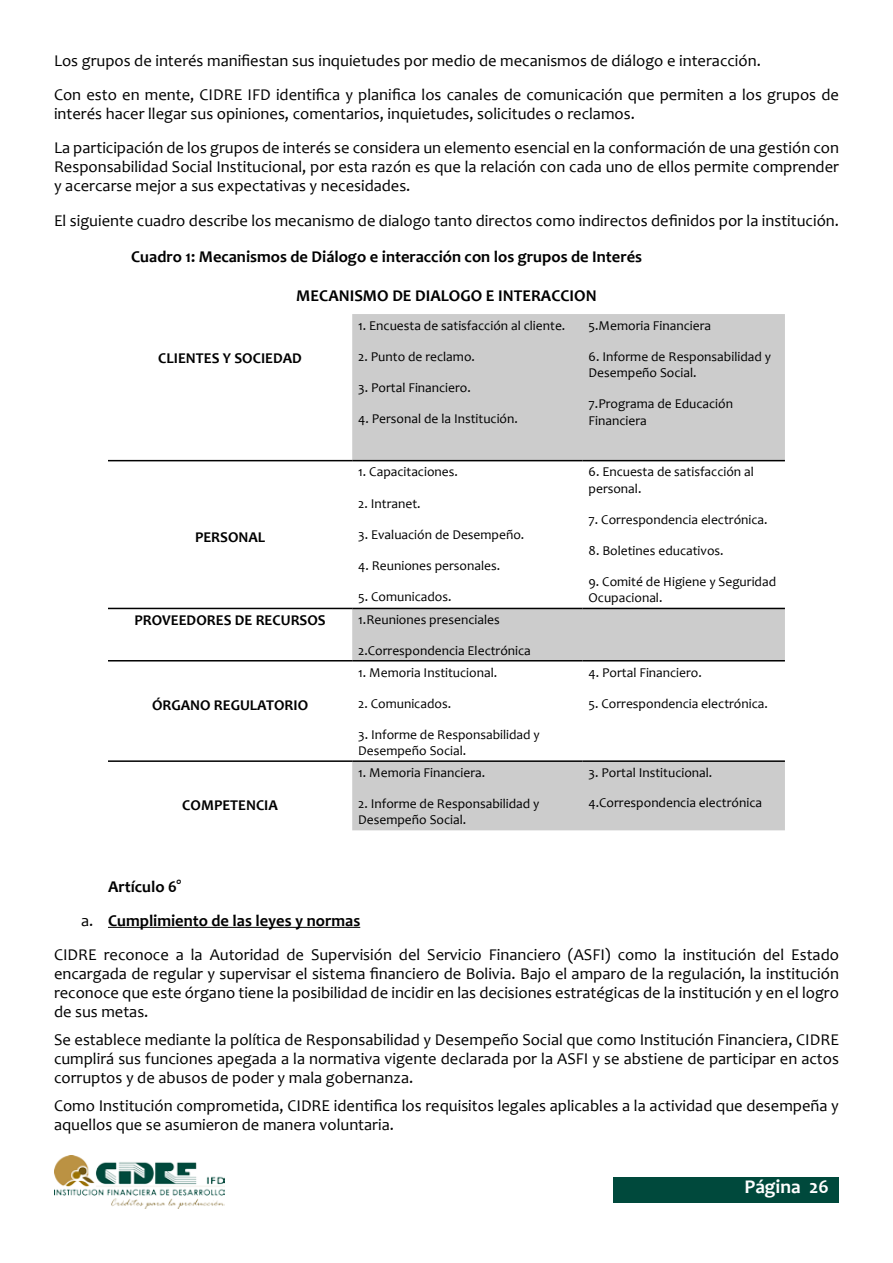
<style>
.page{position:relative;width:893px;height:1263px;background:#fff}
.page>*{position:absolute;margin:0;border:0;box-sizing:border-box;transform-origin:0 0}
.t1{font:700 19.5px "Candara";color:#fff}
.t2{font:16.5px/18.9px "Candara";color:#000}
.t3{font:700 16.5px "Candara";color:#000}
.t4{font:700 15px "Candara";color:#000}
.t5{font:13.5px/16.2px "Candara";color:#000}
.s1{font-weight:400}
</style>
<div class="page">
<img style="left:54px;top:1155px;width:171px;height:54px">
<div style="left:614px;top:1177px;width:225px;height:25px;background:#00493c"></div>
<hr style="left:108px;top:927px;width:252px;height:1px;background:#000">
<svg style="left:352px;top:314px;width:433px;height:516px;fill:#ccc"></svg>
<hr style="left:108px;top:460px;width:244px;height:1px;background:#000">
<hr style="left:352px;top:460px;width:231px;height:1px;background:#000">
<hr style="left:583px;top:460px;width:202px;height:1px;background:#000">
<hr style="left:108px;top:608px;width:244px;height:1px;background:#000">
<hr style="left:352px;top:608px;width:231px;height:1px;background:#000">
<hr style="left:583px;top:608px;width:202px;height:1px;background:#000">
<hr style="left:108px;top:660px;width:244px;height:1px;background:#000">
<hr style="left:352px;top:660px;width:231px;height:1px;background:#000">
<hr style="left:583px;top:660px;width:202px;height:1px;background:#000">
<hr style="left:108px;top:760px;width:244px;height:2px;background:#000">
<hr style="left:352px;top:760px;width:231px;height:2px;background:#000">
<hr style="left:583px;top:760px;width:202px;height:2px;background:#000">
<p class="t2" style="left:54px;top:43px;width:786px;line-height:33.9px">Los grupos de interés manifiestan sus inquietudes por medio de mecanismos de diálogo e interacción.<br>Con esto en mente, CIDRE IFD identifica y planifica los canales de comunicación que permiten a los grupos de</p>
<p class="t2" style="left:54px;top:96px;width:786px;line-height:33.9px">interés hacer llegar sus opiniones, comentarios, inquietudes, solicitudes o reclamos.<br>La participación de los grupos de interés se considera un elemento esencial en la conformación de una gestión con</p>
<p class="t2" style="left:54px;top:157px;width:786px">Responsabilidad Social Institucional, por esta razón es que la relación con cada uno de ellos permite comprender y acercarse mejor a sus expectativas y necesidades.</p>
<p class="t2" style="left:54px;top:211px;width:786px">El siguiente cuadro describe los mecanismo de dialogo tanto directos como indirectos definidos por la institución.</p>
<p class="t3" style="left:131px;top:246px;width:512px">Cuadro 1: Mecanismos de Diálogo e interacción con los grupos de Interés</p>
<p class="t3" style="left:296px;top:285px;width:302px">MECANISMO DE DIALOGO E INTERACCION</p>
<p class="t4" style="left:158px;top:349px;width:145px">CLIENTES Y SOCIEDAD</p>
<p class="t4" style="left:195px;top:528px;width:72px">PERSONAL</p>
<p class="t5" style="left:358px;top:317px;width:209px">1. Encuesta de satisfacción al cliente.</p>
<p class="t5" style="left:358px;top:348px;width:118px">2. Punto de reclamo.</p>
<p class="t5" style="left:358px;top:380px;width:114px">3. Portal Financiero.</p>
<p class="t5" style="left:358px;top:411px;width:161px">4. Personal de la Institución.</p>
<p class="t5" style="left:358px;top:464px;width:101px">1. Capacitaciones.</p>
<p class="t5" style="left:358px;top:495px;width:64px">2. Intranet.</p>
<p class="t5" style="left:358px;top:526px;width:168px">3. Evaluación de Desempeño.</p>
<p class="t5" style="left:358px;top:557px;width:143px">4. Reuniones personales.</p>
<p class="t5" style="left:358px;top:589px;width:95px">5. Comunicados.</p>
<p class="t4" style="left:134px;top:611px;width:193px">PROVEEDORES DE RECURSOS</p>
<p class="t5" style="left:358px;top:612px;width:143px">1.Reuniones presenciales</p>
<p class="t5" style="left:358px;top:642px;width:174px">2.Correspondencia Electrónica</p>
<p class="t4" style="left:152px;top:696px;width:158px">ÓRGANO REGULATORIO</p>
<p class="t5" style="left:358px;top:664px;width:140px">1. Memoria Institucional.</p>
<p class="t5" style="left:358px;top:695px;width:94px">2. Comunicados.</p>
<p class="t5" style="left:358px;top:726px;width:183px">3. Informe de Responsabilidad y<br>Desempeño Social.</p>
<p class="t4" style="left:182px;top:796px;width:97px">COMPETENCIA</p>
<p class="t5" style="left:358px;top:764px;width:128px">1. Memoria Financiera.</p>
<p class="t5" style="left:358px;top:795px;width:183px">2. Informe de Responsabilidad y<br>Desempeño Social.</p>
<p class="t5" style="left:589px;top:317px;width:124px">5.Memoria Financiera</p>
<p class="t5" style="left:589px;top:348px;width:184px">6. Informe de Responsabilidad y<br>Desempeño Social.</p>
<p class="t5" style="left:589px;top:396px;width:146px">7.Programa de Educación<br>Financiera</p>
<p class="t5" style="left:589px;top:464px;width:167px">6. Encuesta de satisfacción al personal.</p>
<p class="t5" style="left:589px;top:511px;width:181px">7. Correspondencia electrónica.</p>
<p class="t5" style="left:589px;top:542px;width:137px">8. Boletines educativos.</p>
<p class="t5" style="left:589px;top:574px;width:189px">9. Comité de Higiene y Seguridad<br>Ocupacional.</p>
<p class="t5" style="left:589px;top:664px;width:115px">4. Portal Financiero.</p>
<p class="t5" style="left:589px;top:695px;width:181px">5. Correspondencia electrónica.</p>
<p class="t5" style="left:589px;top:764px;width:125px">3. Portal Institucional.</p>
<p class="t5" style="left:589px;top:795px;width:175px">4.Correspondencia electrónica</p>
<p class="t3" style="left:108px;top:876px;width:75px">Artículo 6°</p>
<p class="t3" style="left:81px;top:910px;width:281px"><span class="s1">a.</span> Cumplimiento de las leyes y normas</p>
<p class="t2" style="left:54px;top:945px;width:786px">CIDRE reconoce a la Autoridad de Supervisión del Servicio Financiero (ASFI) como la institución del Estado</p>
<p class="t2" style="left:54px;top:964px;width:786px;text-align:justify">encargada de regular y supervisar el sistema financiero de Bolivia. Bajo el amparo de la regulación, la institución reconoce que este órgano tiene la posibilidad de incidir en las decisiones estratégicas de la institución y en el logro de sus metas.</p>
<p class="t2" style="left:54px;top:1030px;width:786px;text-align:justify">Se establece mediante la política de Responsabilidad y Desempeño Social que como Institución Financiera, CIDRE cumplirá sus funciones apegada a la normativa vigente declarada por la ASFI y se abstiene de participar en actos corruptos y de abusos de poder y mala gobernanza.</p>
<p class="t2" style="left:54px;top:1096px;width:786px">Como Institución comprometida, CIDRE identifica los requisitos legales aplicables a la actividad que desempeña y aquellos que se asumieron de manera voluntaria.</p>
<p class="t1" style="left:744px;top:1174px;width:86px">Página 26</p>
</div>
